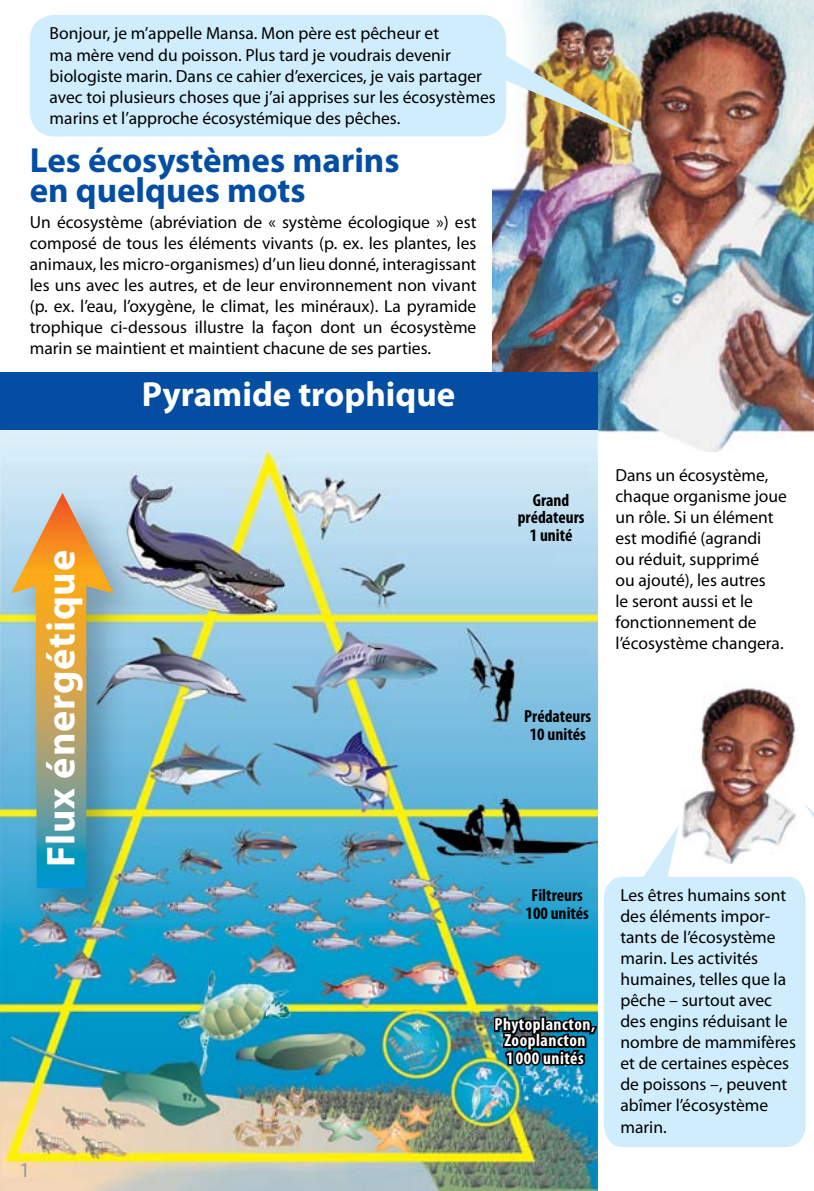
<style>
.page{position:relative;width:814px;height:1191px;background:#fff}
.page>*{position:absolute;margin:0;border:0;box-sizing:border-box;transform-origin:0 0}
.t1{font:700 40.25px "Myriad Pro";letter-spacing:.02em;color:#fff}
.t2{font:700 35px/29.8px "Myriad Pro";color:#034ea2}
.t3{font:700 35px "Myriad Pro";color:#fff}
.t4{font:21px "Myriad Pro";color:#97999c}
.t5{font:17.5px/21px "Myriad Pro";color:#000}
.t6{font:700 condensed 17.5px/17.5px "Myriad Pro";color:#000;text-align:center}
.t7{font:700 condensed 17.5px/15.8px "Myriad Pro";letter-spacing:.03em;color:#fff;text-align:center}
</style>
<div class="page">
<img style="left:492px;top:0;width:322px;height:451px">
<svg style="left:30px;top:15px;width:610px;height:121px;background:#cbe0e5"></svg>
<img style="left:682px;top:687px;width:115px;height:138px">
<svg style="left:805px;top:804px;width:9px;height:326px"></svg>
<img style="left:0;top:429px;width:597px;height:762px">
<div style="left:2px;top:485px;width:151px;height:446px;background:#000;opacity:.25"></div>
<svg style="left:11px;top:493px;width:103px;height:395px;background:#98ab95"></svg>
<img style="left:492px;top:981px;width:106px;height:131px">
<div style="left:0;top:372px;width:597px;height:57px;background:#034ea2"></div>
<svg style="left:603px;top:825px;width:202px;height:322px;background:#d5edfa"></svg>
<p class="t5" style="left:50px;top:23px;width:447px">Bonjour, je m’appelle Mansa. Mon père est pêcheur et<br>ma mère vend du poisson. Plus tard je voudrais devenir biologiste marin. Dans ce cahier d’exercices, je vais partager avec toi plusieurs choses que j’ai apprises sur les écosystèmes marins et l’approche écosystémique des pêches.</p>
<h2 class="t2" style="left:30px;top:144px;width:371px">Les écosystèmes marins en quelques mots</h2>
<p class="t5" style="left:30px;top:211px;width:448px;text-align:justify">Un écosystème (abréviation de « système écologique ») est composé de tous les éléments vivants (p. ex. les plantes, les animaux, les micro-organismes) d’un lieu donné, interagissant les uns avec les autres, et de leur environnement non vivant (p. ex. l’eau, l’oxygène, le climat, les minéraux). La pyramide trophique ci-dessous illustre la façon dont un écosystème marin se maintient et maintient chacune de ses parties.</p>
<h2 class="t3" style="left:142px;top:371px;width:315px">Pyramide trophique</h2>
<h1 class="t1" style="left:35px;top:866px;width:318px;rotate:-90deg">Flux énergétique</h1>
<p class="t4" style="left:19px;top:1157px;width:12px">1</p>
<p class="t6" style="left:518px;top:491px;width:68px">Grand prédateurs<br>1 unité</p>
<p class="t6" style="left:524px;top:707px;width:68px">Prédateurs<br>10 unités</p>
<p class="t5" style="left:615px;top:464px;width:173px">Dans un écosystème, chaque organisme joue un rôle. Si un élément est modifié (agrandi<br>ou réduit, supprimé<br>ou ajouté), les autres<br>le seront aussi et le fonctionnement de l’écosystème changera.</p>
<p class="t6" style="left:525px;top:886px;width:65px">Filtreurs<br>100 unités</p>
<p class="t7" style="left:494px;top:1016px;width:102px">Phytoplancton,<br>Zooplancton</p>
<p class="t7" style="left:506px;top:1049px;width:79px">1000 unités</p>
<p class="t5" style="left:620px;top:884px;width:177px">Les êtres humains sont des éléments impor&shy;tants de l’écosystème marin. Les activités humaines, telles que la pêche – surtout avec des engins réduisant le nombre de mammifères et de certaines espèces de poissons –, peuvent abîmer l’écosystème marin.</p>
</div>
